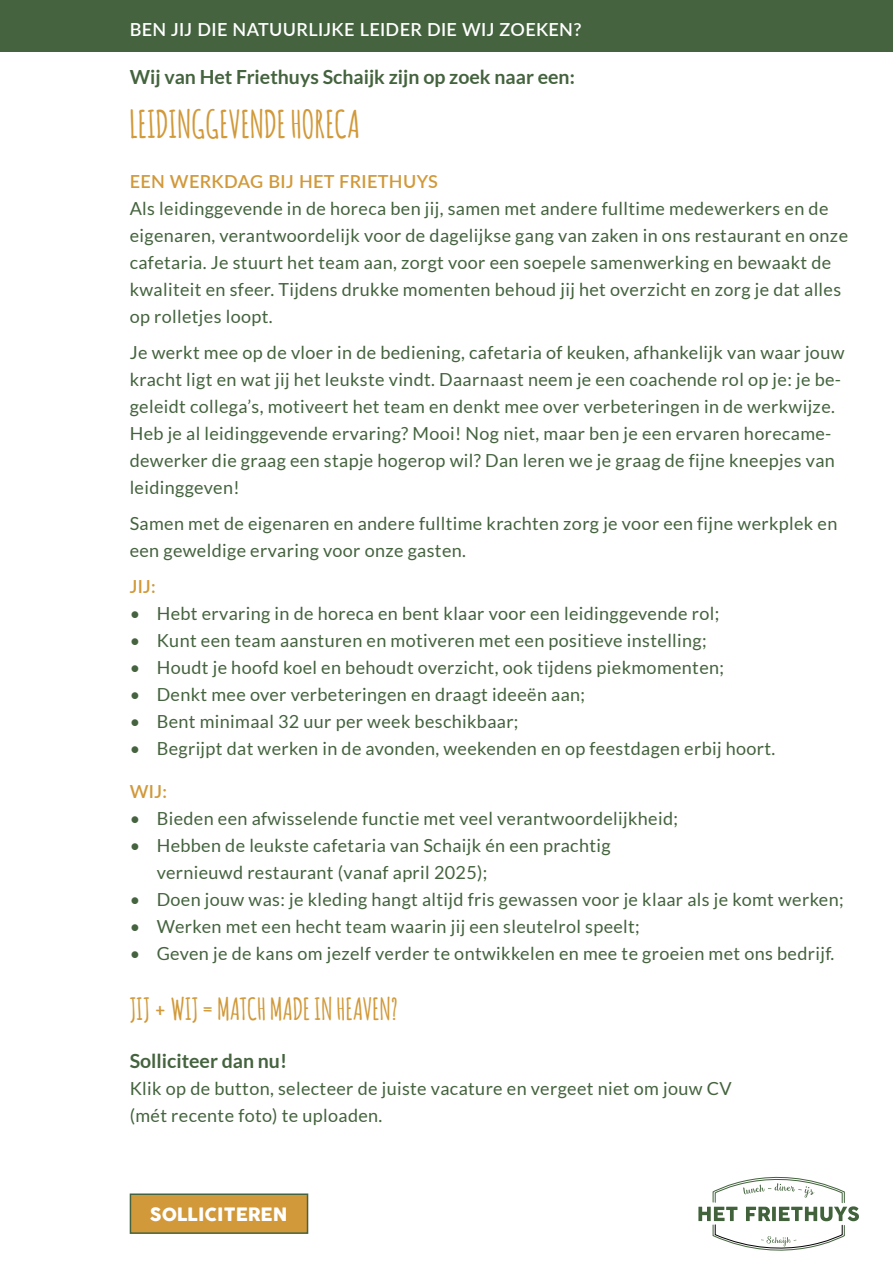
<style>
.page{position:relative;width:893px;height:1276px;background:#fff}
.page>*{position:absolute;margin:0;border:0;box-sizing:border-box;transform-origin:0 0}
.t1{font:700 37.5px "Amatic";letter-spacing:.02em;color:#d19939}
.t2{font:700 30px "Amatic";letter-spacing:.02em;color:#d19939}
.t3{font:700 19.5px "Lato";color:#44633e}
.t4{font:18px/27px "Lato";letter-spacing:.02em;color:#44633e}
.t5{font:600 18px "Lato";letter-spacing:.02em;color:#fff}
.t6{font:600 18px "Lato";letter-spacing:.02em;color:#d19939}
.t7{font:18px "COCOGOOSE";color:#fff}
</style>
<div class="page">
<svg style="left:698px;top:1177px;width:161px;height:73px"></svg>
<div style="left:0;top:0;width:893px;height:51px;background:#44633e"></div>
<div style="left:130px;top:1193px;width:178px;height:41px;background:#d19939;border:2px solid #44633e"></div>
<p class="t5" style="left:130px;top:16px;width:453px">BEN JIJ DIE NATUURLIJKE LEIDER DIE WIJ ZOEKEN?</p>
<p class="t3" style="left:130px;top:66px;width:447px">Wij van Het Friethuys Schaijk zijn op zoek naar een:</p>
<h1 class="t1" style="left:130px;top:98px;width:231px">LEIDINGGEVENDE HORECA</h1>
<p class="t6" style="left:130px;top:168px;width:310px">EEN WERKDAG BIJ HET FRIETHUYS</p>
<p class="t4" style="left:130px;top:195px;width:720px">Als leidinggevende in de horeca ben jij, samen met andere fulltime medewerkers en de eigenaren, verantwoordelijk voor de dagelijkse gang van zaken in ons restaurant en onze cafetaria. Je stuurt het team aan, zorgt voor een soepele samenwerking en bewaakt de kwaliteit en sfeer. Tijdens drukke momenten behoud jij het overzicht en zorg je dat alles op rolletjes loopt.</p>
<p class="t4" style="left:130px;top:339px;width:716px">Je werkt mee op de vloer in de bediening, cafetaria of keuken, afhankelijk van waar jouw kracht ligt en wat jij het leukste vindt. Daarnaast neem je een coachende rol op je: je be&shy;geleidt collega’s, motiveert het team en denkt mee over verbeteringen in de werkwijze.<br>Heb je al leidinggevende ervaring? Mooi! Nog niet, maar ben je een ervaren horecame&shy;dewerker die graag een stapje hogerop wil? Dan leren we je graag de fijne kneepjes van leidinggeven!</p>
<p class="t4" style="left:130px;top:510px;width:709px">Samen met de eigenaren en andere fulltime krachten zorg je voor een fijne werkplek en een geweldige ervaring voor onze gasten.</p>
<p class="t6" style="left:130px;top:573px;width:28px">JIJ:</p>
<p class="t4" style="left:130px;top:599px;width:591px">• Hebt ervaring in de horeca en bent klaar voor een leidinggevende rol;</p>
<p class="t4" style="left:130px;top:626px;width:578px">• Kunt een team aansturen en motiveren met een positieve instelling;</p>
<p class="t4" style="left:130px;top:653px;width:596px">• Houdt je hoofd koel en behoudt overzicht, ook tijdens piekmomenten;</p>
<p class="t4" style="left:130px;top:680px;width:457px">• Denkt mee over verbeteringen en draagt ideeën aan;</p>
<p class="t4" style="left:130px;top:707px;width:390px">• Bent minimaal 32 uur per week beschikbaar;</p>
<p class="t4" style="left:130px;top:734px;width:647px">• Begrijpt dat werken in de avonden, weekenden en op feestdagen erbij hoort.</p>
<p class="t6" style="left:130px;top:778px;width:39px">WIJ:</p>
<p class="t4" style="left:130px;top:805px;width:550px">• Bieden een afwisselende functie met veel verantwoordelijkheid;</p>
<p class="t4" style="left:157px;top:832px;width:455px;text-indent:-27px">• Hebben de leukste cafetaria van Schaijk én een prachtig vernieuwd restaurant (vanaf april 2025);</p>
<p class="t4" style="left:130px;top:886px;width:715px">• Doen jouw was: je kleding hangt altijd fris gewassen voor je klaar als je komt werken;</p>
<p class="t4" style="left:130px;top:913px;width:512px">• Werken met een hecht team waarin jij een sleutelrol speelt;</p>
<p class="t4" style="left:130px;top:940px;width:706px">• Geven je de kans om jezelf verder te ontwikkelen en mee te groeien met ons bedrijf.</p>
<h2 class="t2" style="left:130px;top:988px;width:270px">JIJ + WIJ = MATCH MADE IN HEAVEN?</h2>
<p class="t3" style="left:130px;top:1050px;width:159px">Solliciteer dan nu!</p>
<p class="t4" style="left:130px;top:1075px;width:603px">Klik op de button, selecteer de juiste vacature en vergeet niet om jouw CV (mét recente foto) te uploaden.</p>
<p class="t7" style="left:150px;top:1200px;width:139px">SOLLICITEREN</p>
</div>
